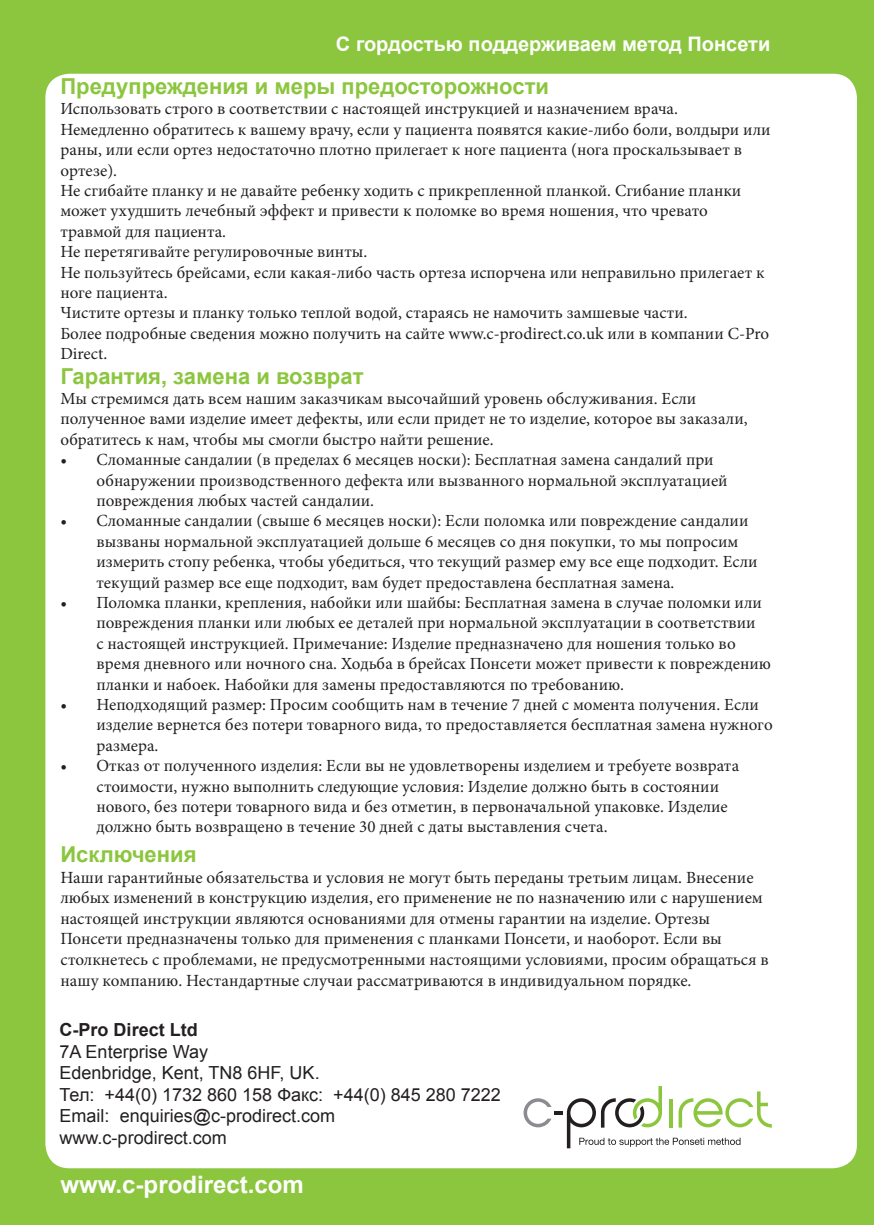
<style>
.page{position:relative;width:874px;height:1225px;background:#fff}
.page>*{position:absolute;margin:0;border:0;box-sizing:border-box;transform-origin:0 0}
.t1{font:700 24px "Arial";color:#fff}
.Heading_1{font:700 22px "Arial";color:#8bc63e}
.t2{font:700 20px "Arial";color:#fff}
.t3{font:18px "Arial";color:#231f20}
.t4{font:700 18px "Arial";color:#231f20}
.Body_text{font:17px/20.4px "Minion Pro";color:#231f20}
</style>
<div class="page">
<div style="left:0;top:0;width:873px;height:1225px;background:#8bc63e"></div>
<div style="left:45px;top:74px;width:811px;height:1094px;background:#fff;border-radius:24px"></div>
<svg style="left:523px;top:1086px;width:248px;height:62px"></svg>
<p class="t2" style="left:336px;top:31px;width:435px">С гордостью поддерживаем метод Понсети</p>
<p class="Heading_1" style="left:60px;top:72px;width:490px">Предупреждения и меры предосторожности</p>
<p class="Body_text" style="left:60px;top:99px;width:618px">Использовать строго в соответствии с настоящей инструкцией и назначением врача.</p>
<p class="Body_text" style="left:60px;top:119px;width:711px">Немедленно обратитесь к вашему врачу, если у пациента появятся какие-либо боли, волдыри или раны, или если ортез недостаточно плотно прилегает к ноге пациента (нога проскальзывает в ортезе).</p>
<p class="Body_text" style="left:60px;top:180px;width:682px">Не сгибайте планку и не давайте ребенку ходить с прикрепленной планкой. Сгибание планки может ухудшить лечебный эффект и привести к поломке во время ношения, что чревато травмой для пациента.</p>
<p class="Body_text" style="left:60px;top:242px;width:308px">Не перетягивайте регулировочные винты.</p>
<p class="Body_text" style="left:60px;top:262px;width:705px">Не пользуйтесь брейсами, если какая-либо часть ортеза испорчена или неправильно прилегает к ноге пациента.</p>
<p class="Body_text" style="left:60px;top:303px;width:628px">Чистите ортезы и планку только теплой водой, стараясь не намочить замшевые части.</p>
<p class="Body_text" style="left:60px;top:323px;width:710px">Более подробные сведения можно получить на сайте www.c-prodirect.co.uk или в компании C-Pro<br>Direct.</p>
<p class="Heading_1" style="left:60px;top:361px;width:304px">Гарантия, замена и возврат</p>
<p class="Body_text" style="left:60px;top:388px;width:688px">Мы стремимся дать всем нашим заказчикам высочайший уровень обслуживания. Если полученное вами изделие имеет дефекты, или если придет не то изделие, которое вы заказали, обратитесь к нам, чтобы мы смогли быстро найти решение.</p>
<p class="Body_text" style="left:96px;top:449px;width:632px;text-indent:-36px">• Сломанные сандалии (в пределах 6 месяцев носки): Бесплатная замена сандалий при обнаружении производственного дефекта или вызванного нормальной эксплуатацией повреждения любых частей сандалии.</p>
<p class="Body_text" style="left:96px;top:511px;width:662px;text-indent:-36px">• Сломанные сандалии (свыше 6 месяцев носки): Если поломка или повреждение сандалии вызваны нормальной эксплуатацией дольше 6 месяцев со дня покупки, то мы попросим измерить стопу ребенка, чтобы убедиться, что текущий размер ему все еще подходит. Если текущий размер все еще подходит, вам будет предоставлена бесплатная замена.</p>
<p class="Body_text" style="left:96px;top:592px;width:675px;text-indent:-36px">• Поломка планки, крепления, набойки или шайбы: Бесплатная замена в случае поломки или повреждения планки или любых ее деталей при нормальной эксплуатации в соответствии<br>с настоящей инструкцией. Примечание: Изделие предназначено для ношения только во время дневного или ночного сна. Ходьба в брейсах Понсети может привести к повреждению планки и набоек. Набойки для замены предоставляются по требованию.</p>
<p class="Body_text" style="left:96px;top:694px;width:677px;text-indent:-36px">• Неподходящий размер: Просим сообщить нам в течение 7 дней с момента получения. Если изделие вернется без потери товарного вида, то предоставляется бесплатная замена нужного размера.</p>
<p class="Body_text" style="left:96px;top:755px;width:643px;text-indent:-36px">• Отказ от полученного изделия: Если вы не удовлетворены изделием и требуете возврата стоимости, нужно выполнить следующие условия: Изделие должно быть в состоянии нового, без потери товарного вида и без отметин, в первоначальной упаковке. Изделие должно быть возвращено в течение 30 дней с даты выставления счета.</p>
<p class="Heading_1" style="left:60px;top:840px;width:137px">Исключения</p>
<p class="Body_text" style="left:60px;top:867px;width:709px">Наши гарантийные обязательства и условия не могут быть переданы третьим лицам. Внесение любых изменений в конструкцию изделия, его применение не по назначению или с нарушением настоящей инструкции являются основаниями для отмены гарантии на изделие. Ортезы Понсети предназначены только для применения с планками Понсети, и наоборот. Если вы столкнетесь с проблемами, не предусмотренными настоящими условиями, просим обращаться в нашу компанию. Нестандартные случаи рассматриваются в индивидуальном порядке.</p>
<p class="t4" style="left:60px;top:1017px;width:140px">C-Pro Direct Ltd</p>
<p class="t3" style="left:60px;top:1039px;width:150px">7A Enterprise Way</p>
<p class="t3" style="left:60px;top:1061px;width:261px">Edenbridge, Kent, TN8 6HF, UK.</p>
<p class="t3" style="left:60px;top:1082px;width:442px">Тел: +44(0) 1732 860 158 Факс: +44(0) 845 280 7222</p>
<p class="t3" style="left:60px;top:1104px;width:277px">Email: enquiries@c-prodirect.com</p>
<p class="t3" style="left:60px;top:1126px;width:169px">www.c-prodirect.com</p>
<p class="t1" style="left:60px;top:1168px;width:245px">www.c-prodirect.com</p>
</div>
